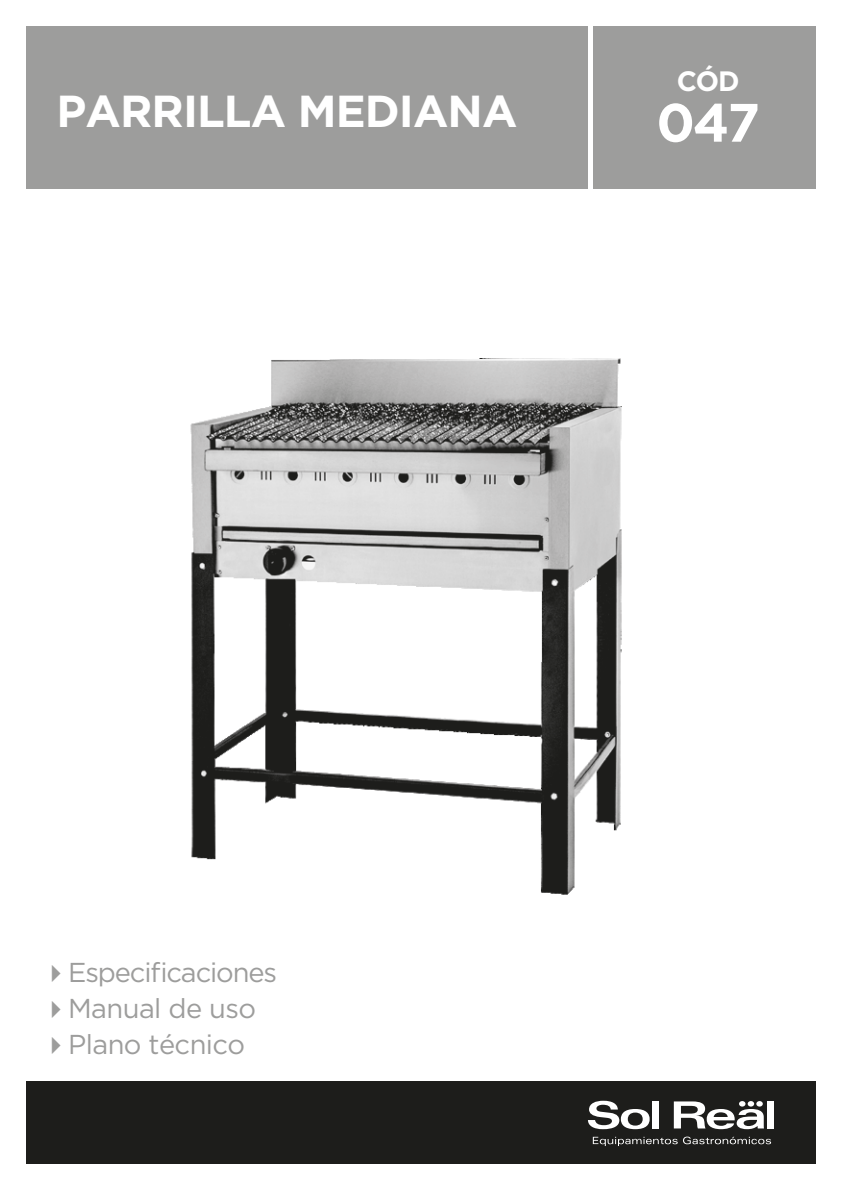
<style>
.page{position:relative;width:842px;height:1191px;background:#fff}
.page>*{position:absolute;margin:0;border:0;box-sizing:border-box;transform-origin:0 0}
.t1{font:700 54px "Gotham";color:#fff}
.t2{font:700 44.8px "Gotham";letter-spacing:-.02em;color:#fff}
.t3{font:700 28px "Gotham";color:#fff}
.t4{font:27.4px "Gotham";letter-spacing:-.02em;color:#9d9d9c}
.t5{font:27.4px "Gotham";letter-spacing:-.04em;color:#9d9d9c}
</style>
<div class="page">
<div style="left:26px;top:1081px;width:790px;height:83px;background:#1d1d1b"></div>
<div style="left:26px;top:26px;width:561px;height:163px;background:#9d9d9c"></div>
<div style="left:593px;top:26px;width:223px;height:163px;background:#9d9d9c"></div>
<svg style="left:588px;top:1100px;width:62px;height:29px"></svg>
<div style="left:652px;top:1101px;width:7px;height:27px;background:#fff"></div>
<div style="left:767px;top:1101px;width:7px;height:27px;background:#fff"></div>
<svg style="left:674px;top:1101px;width:90px;height:28px"></svg>
<svg style="left:593px;top:1136px;width:178px;height:10px"></svg>
<img style="left:190px;top:358px;width:432px;height:537px">
<p class="t3" style="left:677px;top:62px;width:64px">CÓD</p>
<h2 class="t2" style="left:57px;top:81px;width:462px">PARRILLA MEDIANA</h2>
<h1 class="t1" style="left:656px;top:87px;width:105px">047</h1>
<p class="t5" style="left:42px;top:955px;width:237px">✔Especificaciones</p>
<p class="t4" style="left:42px;top:990px;width:216px">✔Manual de uso</p>
<p class="t4" style="left:42px;top:1026px;width:205px">✔Plano técnico</p>
</div>
